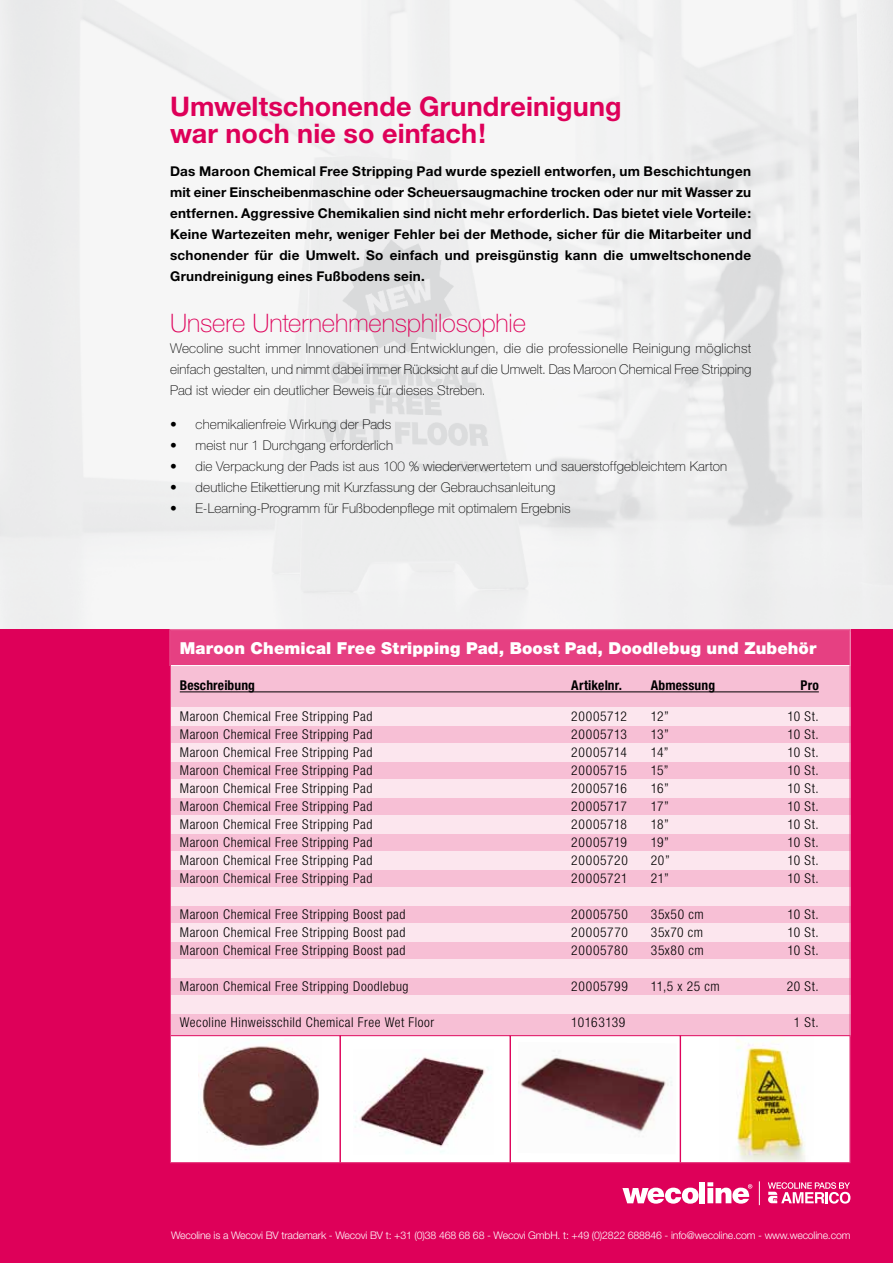
<style>
.page{position:relative;width:893px;height:1263px;background:#fff}
.page>*{position:absolute;margin:0;border:0;box-sizing:border-box;transform-origin:0 0}
.t1{font:700 27px/27px "Helvetica Neue";letter-spacing:.005em;color:#de0059}
.t2{font:100 25.5px "Helvetica Neue";letter-spacing:-.005em;color:#de0059}
.t3{font:900 16.5px "Helvetica Neue";letter-spacing:.005em;color:#fff}
.t4{font:300 condensed 13.5px "Helvetica Neue";letter-spacing:.04em;color:#000}
.t5{font:100 13.5px/21px "Helvetica Neue";letter-spacing:.01em;color:#000;text-align:justify}
.t6{font:700 13.5px/21px "Helvetica Neue";letter-spacing:.02em;color:#000;text-align:justify}
.t7{font:700 condensed 13.5px "Helvetica Neue";letter-spacing:.01em;color:#000}
.t8{font:300 10.5px "Helvetica Neue";letter-spacing:-.015em;color:#fff}
</style>
<div class="page">
<div style="left:0;top:0;width:893px;height:629px;background:#f0f0f1"></div>
<div style="left:0;top:629px;width:893px;height:634px;background:#de0059"></div>
<div style="left:170px;top:632px;width:680px;height:404px;background:#f7bfd5"></div>
<div style="left:170px;top:629px;width:680px;height:37px;background:#e64082;border:1px solid #fff"></div>
<div style="left:170px;top:708px;width:680px;height:18px;background:#fce6ee"></div>
<div style="left:170px;top:744px;width:680px;height:18px;background:#fce6ee"></div>
<div style="left:170px;top:780px;width:680px;height:18px;background:#fce6ee"></div>
<div style="left:170px;top:816px;width:680px;height:18px;background:#fce6ee"></div>
<div style="left:170px;top:852px;width:680px;height:18px;background:#fce6ee"></div>
<div style="left:170px;top:888px;width:680px;height:18px;background:#fce6ee"></div>
<div style="left:170px;top:924px;width:680px;height:18px;background:#fce6ee"></div>
<div style="left:170px;top:960px;width:680px;height:18px;background:#fce6ee"></div>
<div style="left:170px;top:996px;width:680px;height:18px;background:#fce6ee"></div>
<div style="left:699px;top:1182px;width:6px;height:21px;background:#fff"></div>
<svg style="left:622px;top:1187px;width:77px;height:17px"></svg>
<svg style="left:707px;top:1182px;width:45px;height:22px"></svg>
<svg style="left:759px;top:1181px;width:1px;height:24px"></svg>
<svg style="left:768px;top:1182px;width:82px;height:21px"></svg>
<div style="left:340px;top:1036px;width:170px;height:127px;background:#fff"></div>
<img style="left:359px;top:1055px;width:130px;height:98px">
<div style="left:340px;top:1035px;width:170px;height:128px;border:1px solid #de0059"></div>
<div style="left:681px;top:1036px;width:169px;height:127px;background:#fff"></div>
<img style="left:736px;top:1039px;width:69px;height:122px">
<div style="left:680px;top:1035px;width:170px;height:128px;border:1px solid #de0059"></div>
<div style="left:170px;top:1036px;width:170px;height:127px;background:#fff"></div>
<img style="left:198px;top:1046px;width:121px;height:104px">
<div style="left:510px;top:1036px;width:170px;height:127px;background:#fff"></div>
<img style="left:518px;top:1057px;width:154px;height:76px">
<div style="left:510px;top:1035px;width:170px;height:128px;border:1px solid #de0059"></div>
<hr style="left:180px;top:692px;width:639px;height:1px;background:#000">
<h1 class="t1" style="left:170px;top:93px;width:453px">Umweltschonende Grundreinigung war noch nie so einfach!</h1>
<p class="t6" style="left:170px;top:161px;width:583px">Das Maroon Chemical Free Stripping Pad wurde speziell entworfen, um Beschichtungen mit einer Einscheibenmaschine oder Scheuersaugmachine trocken oder nur mit Wasser zu entfernen. Aggressive Chemikalien sind nicht mehr erforderlich. Das bietet viele Vorteile:<br>Keine Wartezeiten mehr, weniger Fehler bei der Methode, sicher für die Mitarbeiter und schonender für die Umwelt. So einfach und preisgünstig kann die umweltschonende Grundreinigung eines Fußbodens sein.</p>
<h2 class="t2" style="left:170px;top:308px;width:357px">Unsere Unternehmensphilosophie</h2>
<p class="t5" style="left:170px;top:338px;width:583px">Wecoline sucht immer Innovationen und Entwicklungen, die die professionelle Reinigung möglichst einfach gestalten, und nimmt dabei immer Rücksicht auf die Umwelt. Das Maroon Chemical Free Stripping Pad ist wieder ein deutlicher Beweis für dieses Streben.</p>
<p class="t5" style="left:170px;top:413px;width:223px">• chemikalienfreie Wirkung der Pads</p>
<p class="t5" style="left:170px;top:434px;width:224px">• meist nur 1 Durchgang erforderlich</p>
<p class="t5" style="left:170px;top:455px;width:559px">• die Verpackung der Pads ist aus 100 % wiederverwertetem und sauerstoffgebleichtem Karton</p>
<p class="t5" style="left:170px;top:476px;width:387px">• deutliche Etikettierung mit Kurzfassung der Gebrauchsanleitung</p>
<p class="t5" style="left:170px;top:497px;width:402px">• E-Learning-Programm für Fußbodenpflege mit optimalem Ergebnis</p>
<p class="t3" style="left:180px;top:638px;width:638px">Maroon Chemical Free Stripping Pad, Boost Pad, Doodlebug und Zubehör</p>
<p class="t7" style="left:180px;top:676px;width:77px">Beschreibung</p>
<p class="t7" style="left:571px;top:676px;width:52px">Artikelnr.</p>
<p class="t7" style="left:651px;top:676px;width:66px">Abmessung</p>
<p class="t7" style="left:800px;top:676px;width:20px">Pro</p>
<p class="t4" style="left:180px;top:708px;width:194px">Maroon Chemical Free Stripping Pad</p>
<p class="t4" style="left:571px;top:708px;width:57px">20005712</p>
<p class="t4" style="left:651px;top:708px;width:20px">12”</p>
<p class="t4" style="left:787px;top:708px;width:33px">10 St.</p>
<p class="t4" style="left:180px;top:726px;width:194px">Maroon Chemical Free Stripping Pad</p>
<p class="t4" style="left:571px;top:726px;width:57px">20005713</p>
<p class="t4" style="left:651px;top:726px;width:20px">13”</p>
<p class="t4" style="left:787px;top:726px;width:33px">10 St.</p>
<p class="t4" style="left:180px;top:744px;width:194px">Maroon Chemical Free Stripping Pad</p>
<p class="t4" style="left:571px;top:744px;width:57px">20005714</p>
<p class="t4" style="left:651px;top:744px;width:19px">14”</p>
<p class="t4" style="left:787px;top:744px;width:33px">10 St.</p>
<p class="t4" style="left:180px;top:762px;width:194px">Maroon Chemical Free Stripping Pad</p>
<p class="t4" style="left:571px;top:762px;width:57px">20005715</p>
<p class="t4" style="left:651px;top:762px;width:19px">15”</p>
<p class="t4" style="left:787px;top:762px;width:33px">10 St.</p>
<p class="t4" style="left:180px;top:780px;width:194px">Maroon Chemical Free Stripping Pad</p>
<p class="t4" style="left:571px;top:780px;width:57px">20005716</p>
<p class="t4" style="left:651px;top:780px;width:20px">16”</p>
<p class="t4" style="left:787px;top:780px;width:33px">10 St.</p>
<p class="t4" style="left:180px;top:798px;width:194px">Maroon Chemical Free Stripping Pad</p>
<p class="t4" style="left:571px;top:798px;width:57px">20005717</p>
<p class="t4" style="left:651px;top:798px;width:20px">17”</p>
<p class="t4" style="left:787px;top:798px;width:33px">10 St.</p>
<p class="t4" style="left:180px;top:816px;width:194px">Maroon Chemical Free Stripping Pad</p>
<p class="t4" style="left:571px;top:816px;width:57px">20005718</p>
<p class="t4" style="left:651px;top:816px;width:20px">18”</p>
<p class="t4" style="left:787px;top:816px;width:33px">10 St.</p>
<p class="t4" style="left:180px;top:834px;width:194px">Maroon Chemical Free Stripping Pad</p>
<p class="t4" style="left:571px;top:834px;width:57px">20005719</p>
<p class="t4" style="left:651px;top:834px;width:20px">19”</p>
<p class="t4" style="left:787px;top:834px;width:33px">10 St.</p>
<p class="t4" style="left:180px;top:852px;width:194px">Maroon Chemical Free Stripping Pad</p>
<p class="t4" style="left:571px;top:852px;width:58px">20005720</p>
<p class="t4" style="left:651px;top:852px;width:20px">20”</p>
<p class="t4" style="left:787px;top:852px;width:33px">10 St.</p>
<p class="t4" style="left:180px;top:870px;width:194px">Maroon Chemical Free Stripping Pad</p>
<p class="t4" style="left:571px;top:870px;width:58px">20005721</p>
<p class="t4" style="left:651px;top:870px;width:20px">21”</p>
<p class="t4" style="left:787px;top:870px;width:33px">10 St.</p>
<p class="t4" style="left:180px;top:906px;width:227px">Maroon Chemical Free Stripping Boost pad</p>
<p class="t4" style="left:571px;top:906px;width:58px">20005750</p>
<p class="t4" style="left:651px;top:906px;width:54px">35x50 cm</p>
<p class="t4" style="left:787px;top:906px;width:33px">10 St.</p>
<p class="t4" style="left:180px;top:924px;width:227px">Maroon Chemical Free Stripping Boost pad</p>
<p class="t4" style="left:571px;top:924px;width:58px">20005770</p>
<p class="t4" style="left:651px;top:924px;width:54px">35x70 cm</p>
<p class="t4" style="left:787px;top:924px;width:33px">10 St.</p>
<p class="t4" style="left:180px;top:942px;width:227px">Maroon Chemical Free Stripping Boost pad</p>
<p class="t4" style="left:571px;top:942px;width:58px">20005780</p>
<p class="t4" style="left:651px;top:942px;width:54px">35x80 cm</p>
<p class="t4" style="left:787px;top:942px;width:33px">10 St.</p>
<p class="t4" style="left:180px;top:978px;width:230px">Maroon Chemical Free Stripping Doodlebug</p>
<p class="t4" style="left:571px;top:978px;width:58px">20005799</p>
<p class="t4" style="left:651px;top:978px;width:70px">11,5 x 25 cm</p>
<p class="t4" style="left:787px;top:978px;width:34px">20 St.</p>
<p class="t4" style="left:180px;top:1014px;width:256px">Wecoline Hinweisschild Chemical Free Wet Floor</p>
<p class="t4" style="left:571px;top:1014px;width:56px">10163139</p>
<p class="t4" style="left:794px;top:1014px;width:27px">1 St.</p>
<p class="t8" style="left:171px;top:1229px;width:681px">Wecoline is a Wecovi BV trademark - Wecovi BV t: +31 (0)38 468 68 68 - Wecovi GmbH. t: +49 (0)2822 688846 - info@wecoline.com - www.wecoline.com</p>
</div>
